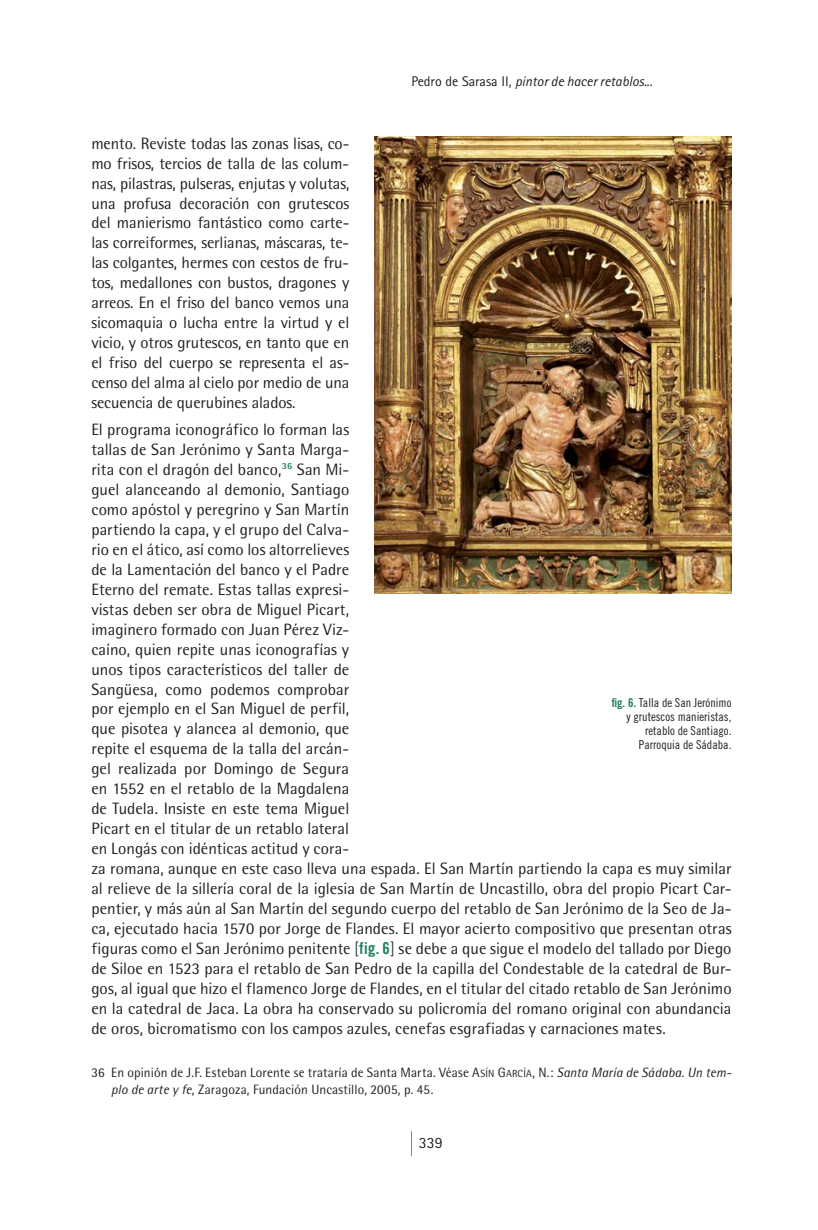
<style>
.page{position:relative;width:818px;height:1230px;background:#fff}
.page>*{position:absolute;margin:0;border:0;box-sizing:border-box;transform-origin:0 0}
.t1{font:16.45px/19.9px "Rotis Semi Sans";color:#231f20;text-align:justify}
.t2{font:15.75px "Rotis Sans Serif";color:#231f20}
.t3{font:italic 14px "Rotis Sans Serif";color:#231f20}
.t4{font:13.47px/17px "Rotis Semi Sans";letter-spacing:.01em;color:#231f20}
.t5{font:12.25px/14px "Trade Gothic Cond Eighteen";color:#231f20;text-align:right}
.s1{font-style:normal}
.s2{font-weight:300}
.s3{font-family:"Trade Gothic Bold Cond Twenty";color:#1f7e62}
.s4{font-style:inherit}
.s5{font-size:10.33px}
.s6{font-style:italic}
</style>
<div class="page">
<svg style="left:411px;top:1131px;width:1px;height:24px"></svg>
<img style="left:374px;top:136px;width:357px;height:457px">
<p class="t3" style="left:411px;top:77px;width:243px"><span class="s1">Pedro de Sarasa II,</span> pintor de hacer retablos<span class="s1">...</span></p>
<p class="t1" style="left:91px;top:135px;width:260px">mento. Reviste todas las zonas lisas, co&shy;mo frisos, tercios de talla de las colum&shy;nas, pilastras, pulseras, enjutas y volutas, una profusa decoración con grutescos del manierismo fantástico como carte&shy;las correiformes, serlianas, máscaras, te&shy;las colgantes, hermes con cestos de fru&shy;tos, medallones con bustos, dragones y arreos. En el friso del banco vemos una sicomaquia o lucha entre la virtud y el vicio, y otros grutescos, en tanto que en el friso del cuerpo se representa el as&shy;censo del alma al cielo por medio de una secuencia de querubines alados.</p>
<p class="t1" style="left:91px;top:421px;width:641px;text-align:left">El programa iconográfico lo forman las<br>tallas de San Jerónimo y Santa Marga-<br>rita con el dragón del banco,<sup>36</sup> San Mi-<br>guel alanceando al demonio, Santiago<br>como apóstol y peregrino y San Martín<br>partiendo la capa, y el grupo del Calva-<br>rio en el ático, así como los altorrelieves<br>de la Lamentación del banco y el Padre<br>Eterno del remate. Estas tallas expresi-<br>vistas deben ser obra de Miguel Picart,<br>imaginero formado con Juan Pérez Viz-<br>caíno, quien repite unas iconografías y<br>unos tipos característicos del taller de<br>Sangüesa, como podemos comprobar<br>por ejemplo en el San Miguel de perfil,<br>que pisotea y alancea al demonio, que<br>repite el esquema de la talla del arcán-<br>gel realizada por Domingo de Segura<br>en 1552 en el retablo de la Magdalena<br>de Tudela. Insiste en este tema Miguel<br>Picart en el titular de un retablo lateral<br>en Longás con idénticas actitud y cora-<br>za romana, aunque en este caso lleva una espada. El San Martín partiendo la capa es muy similar al relieve de la sillería coral de la iglesia de San Martín de Uncastillo, obra del propio Picart Car&shy;pentier, y más aún al San Martín del segundo cuerpo del retablo de San Jerónimo de la Seo de Ja&shy;ca, ejecutado hacia 1570 por Jorge de Flandes. El mayor acierto compositivo que presentan otras figuras como el San Jerónimo penitente <span class="s2">[</span><span class="s3">fig. 6</span><span class="s2">]</span> se debe a que sigue el modelo del tallado por Diego de Siloe en 1523 para el retablo de San Pedro de la capilla del Condestable de la catedral de Bur&shy;gos, al igual que hizo el flamenco Jorge de Flandes, en el titular del citado retablo de San Jerónimo en la catedral de Jaca. La obra ha conservado su policromía del romano original con abundancia de oros, bicromatismo con los campos azules, cenefas esgrafiadas y carnaciones mates.</p>
<p class="t4" style="left:111px;top:1065px;width:622px;text-indent:-20px">36 En opinión de J.F. Esteban Lorente se trataría de Santa Marta. Véase <span class="s4">A</span><span class="s5">SÍN</span> <span class="s4">G</span><span class="s5">ARCÍA</span><span class="s4">, N</span>.: <span class="s6">Santa María de Sádaba. Un tem&shy;plo de arte y fe</span>, Zaragoza, Fundación Uncastillo, 2005, p. 45.</p>
<p class="t5" style="left:611px;top:696px;width:121px"><span class="s3">fig. 6.</span> Talla de San Jerónimo y grutescos manieristas, retablo de Santiago.<br>Parroquia de Sádaba.</p>
<p class="t2" style="left:419px;top:1137px;width:25px">339</p>
</div>
